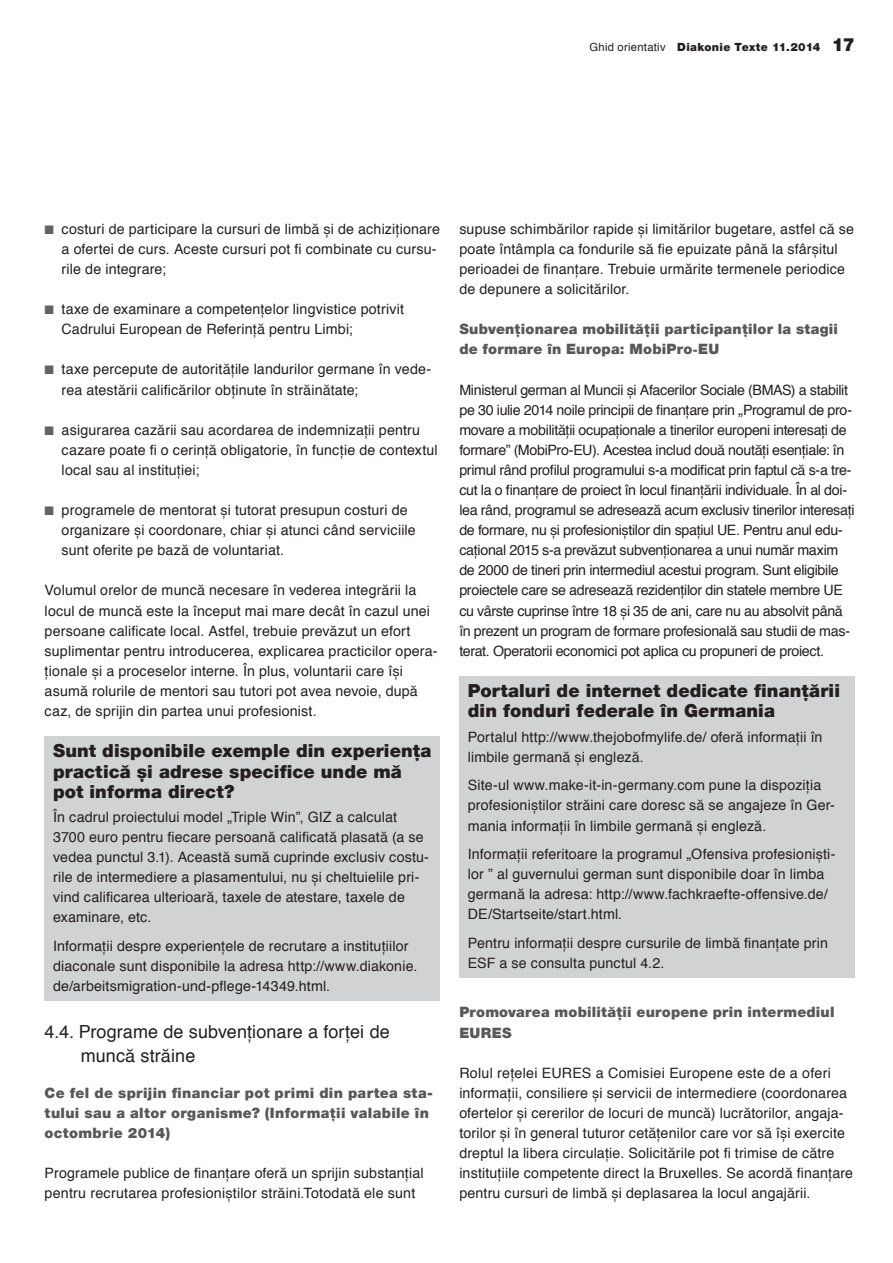
<style>
.page{position:relative;width:893px;height:1263px;background:#fff}
.page>*{position:absolute;margin:0;border:0;box-sizing:border-box;transform-origin:0 0}
.t1{font:900 18px/20.1px "Helvetica Neue LT Com";letter-spacing:.005em;color:#231f20}
.t2{font:18px/24px "Helvetica";letter-spacing:.005em;color:#231f20}
.t3{font:14.25px/20.1px "Helvetica";letter-spacing:.01em;color:#231f20}
.t4{font:14.25px/20.1px "Helvetica";letter-spacing:-.025em;color:#231f20}
.t5{font:900 14.25px/20.1px "Helvetica Neue LT Com";letter-spacing:.02em;color:#57585a}
.t6{font:900 11.25px "Helvetica Neue LT Com";letter-spacing:.03em;color:#231f20}
.s1{font-family:"Helvetica";font-weight:400}
.s2{font-size:18px}
.s3{font-size:12px}
</style>
<div class="page">
<div style="left:45px;top:736px;width:395px;height:264px;background:#d1d2d4"></div>
<div style="left:459px;top:676px;width:396px;height:301px;background:#d1d2d4"></div>
<p class="t6" style="left:590px;top:40px;width:267px"><span class="s1">Ghid orientativ</span> Diakonie Texte 11.2014 <span class="s2">17</span></p>
<p class="t3" style="left:62px;top:219px;width:380px">costuri de participare la cursuri de limbă și de achiziționare a ofertei de curs. Aceste cursuri pot fi combinate cu cursu&shy;rile de integrare;</p>
<p class="t3" style="left:62px;top:300px;width:344px">taxe de examinare a competențelor lingvistice potrivit<br>Cadrului European de Referință pentru Limbi;</p>
<p class="t3" style="left:62px;top:360px;width:371px">taxe percepute de autoritățile landurilor germane în vede&shy;rea atestării calificărilor obținute în străinătate;</p>
<p class="t3" style="left:62px;top:420px;width:377px">asigurarea cazării sau acordarea de indemnizații pentru cazare poate fi o cerință obligatorie, în funcție de contextul local sau al instituției;</p>
<p class="t3" style="left:62px;top:500px;width:356px">programele de mentorat și tutorat presupun costuri de organizare și coordonare, chiar și atunci când serviciile sunt oferite pe bază de voluntariat.</p>
<p class="t3" style="left:45px;top:581px;width:394px">Volumul orelor de muncă necesare în vederea integrării la locul de muncă este la început mai mare decât în cazul unei persoane calificate local. Astfel, trebuie prevăzut un efort suplimentar pentru introducerea, explicarea practicilor opera&shy;ționale și a proceselor interne. În plus, voluntarii care își asumă rolurile de mentori sau tutori pot avea nevoie, după caz, de sprijin din partea unui profesionist.</p>
<p class="t1" style="left:53px;top:741px;width:380px">Sunt disponibile exemple din experiența practică și adrese specifice unde mă pot informa direct?</p>
<p class="t3" style="left:53px;top:807px;width:377px">În cadrul proiectului model „Triple Win”, GIZ a calculat 3700 euro pentru fiecare persoană calificată plasată (a se vedea punctul 3.1). Această sumă cuprinde exclusiv costu&shy;rile de intermediere a plasamentului, nu și cheltuielile pri&shy;vind calificarea ulterioară, taxele de atestare, taxele de examinare, etc.</p>
<p class="t3" style="left:53px;top:936px;width:366px">Informații despre experiențele de recrutare a instituțiilor diaconale sunt disponibile la adresa http://www.diakonie. de/arbeitsmigration-und-pflege-14349.html.</p>
<p class="t2" style="left:81px;top:1020px;width:311px;text-indent:-36px">4.4. Programe de subvenționare a forței de muncă străine</p>
<p class="t5" style="left:45px;top:1082px;width:390px">Ce fel de sprijin financiar pot primi din partea sta&shy;tului sau a altor organisme? (Informații valabile în octombrie 2014)</p>
<p class="t3" style="left:45px;top:1163px;width:381px">Programele publice de finanțare oferă un sprijin substanțial pentru recrutarea profesioniștilor străini.Totodată ele sunt</p>
<p class="t3" style="left:459px;top:219px;width:396px">supuse schimbărilor rapide și limitărilor bugetare, astfel că se poate întâmpla ca fondurile să fie epuizate până la sfârșitul perioadei de finanțare. Trebuie urmărite termenele periodice de depunere a solicitărilor.</p>
<p class="t5" style="left:459px;top:319px;width:380px">Subvenționarea mobilității participanților la stagii de formare în Europa: MobiPro<span class="s3">-</span>EU</p>
<p class="t4" style="left:459px;top:380px;width:397px">Ministerul german al Muncii și Afacerilor Sociale (BMAS) a stabilit pe 30 iulie 2014 noile principii de finanțare prin „Programul de pro&shy;movare a mobilității ocupaționale a tinerilor europeni interesați de formare” (MobiPro-EU). Acestea includ două noutăți esențiale: în primul rând profilul programului s-a modificat prin faptul că s-a tre&shy;cut la o finanțare de proiect în locul finanțării individuale. În al doi&shy;lea rând, programul se adresează acum exclusiv tinerilor interesați de formare, nu și profesioniștilor din spațiul UE. Pentru anul edu&shy;cațional 2015 s-a prevăzut subvenționarea a unui număr maxim de 2000 de tineri prin intermediul acestui program. Sunt eligibile proiectele care se adresează rezidenților din statele membre UE cu vârste cuprinse între 18 și 35 de ani, care nu au absolvit până în prezent un program de formare profesională sau studii de mas&shy;terat. Operatorii economici pot aplica cu propuneri de proiect.</p>
<p class="t1" style="left:468px;top:681px;width:374px">Portaluri de internet dedicate finanțării din fonduri federale în Germania</p>
<p class="t3" style="left:468px;top:727px;width:356px">Portalul http://www.thejobofmylife.de/ oferă informații în limbile germană și engleză.</p>
<p class="t3" style="left:468px;top:776px;width:368px">Site-ul www.make-it-in-germany.com pune la dispoziția profesioniștilor străini care doresc să se angajeze în Ger&shy;mania informații în limbile germană și engleză.</p>
<p class="t3" style="left:468px;top:844px;width:369px">Informații referitoare la programul „Ofensiva profesioniști&shy;lor ” al guvernului german sunt disponibile doar în limba germană la adresa: http://www.fachkraefte-offensive.de/ DE/Startseite/start.html.</p>
<p class="t3" style="left:468px;top:933px;width:362px">Pentru informații despre cursurile de limbă finanțate prin<br>ESF a se consulta punctul 4.2.</p>
<p class="t5" style="left:459px;top:1002px;width:377px">Promovarea mobilității europene prin intermediul<br>EURES</p>
<p class="t3" style="left:459px;top:1063px;width:395px">Rolul rețelei EURES a Comisiei Europene este de a oferi informații, consiliere și servicii de intermediere (coordonarea ofertelor și cererilor de locuri de muncă) lucrătorilor, angaja&shy;torilor și în general tuturor cetățenilor care vor să își exercite dreptul la libera circulație. Solicitările pot fi trimise de către instituțiile competente direct la Bruxelles. Se acordă finanțare pentru cursuri de limbă și deplasarea la locul angajării.</p>
</div>
